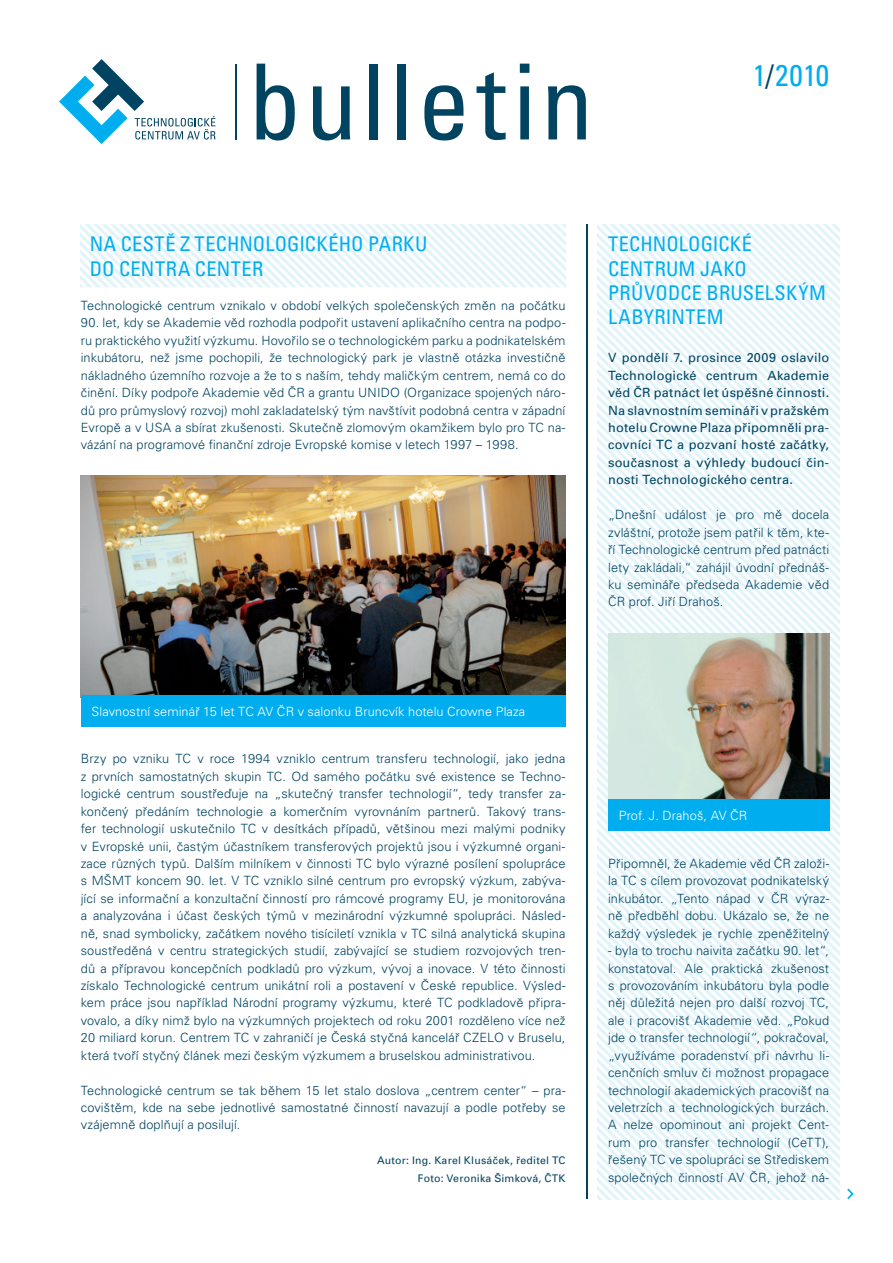
<style>
.page{position:relative;width:893px;height:1263px;background:#fff}
.page>*{position:absolute;margin:0;border:0;box-sizing:border-box;transform-origin:0 0}
.t1{font:condensed 30px "Univers CE";color:#00aeef}
.t2{font:condensed 20.25px/24.3px "Univers CE";letter-spacing:.01em;color:#00aeef}
.t3{font:300 12.75px/17.4px "Univers CE";letter-spacing:.005em;color:#004462;text-align:justify}
.t4{font:12.75px/17.4px "Univers CE";letter-spacing:.015em;color:#004462;text-align:justify}
.t5{font:300 12.75px "Univers CE";letter-spacing:.005em;color:#fff}
.t6{font:10.5px/17.4px "Univers CE";letter-spacing:.02em;color:#004462;text-align:right}
.s1{color:#004462}
</style>
<div class="page">
<svg style="left:59px;top:59px;width:156px;height:85px"></svg>
<hr style="left:235px;top:64px;width:2px;height:75px;background:#004462">
<svg style="left:257px;top:64px;width:38px;height:76px"></svg>
<svg style="left:313px;top:86px;width:37px;height:54px"></svg>
<div style="left:369px;top:64px;width:9px;height:75px;background:#004462"></div>
<div style="left:397px;top:64px;width:9px;height:75px;background:#004462"></div>
<svg style="left:424px;top:85px;width:39px;height:55px"></svg>
<svg style="left:477px;top:72px;width:29px;height:68px"></svg>
<svg style="left:520px;top:64px;width:9px;height:75px"></svg>
<svg style="left:548px;top:85px;width:38px;height:54px"></svg>
<svg style="left:81px;top:224px;width:485px;height:63px"></svg>
<svg style="left:597px;top:224px;width:243px;height:975px"></svg>
<img style="left:81px;top:476px;width:485px;height:219px">
<div style="left:81px;top:695px;width:485px;height:32px;background:#00aeef"></div>
<hr style="left:586px;top:224px;width:1px;height:975px;background:#004462">
<img style="left:608px;top:634px;width:221px;height:165px">
<svg style="left:847px;top:1188px;width:7px;height:11px"></svg>
<div style="left:608px;top:799px;width:221px;height:32px;background:#00aeef"></div>
<h1 class="t1" style="left:753px;top:64px;width:78px">1<span class="s1">/</span>2010</h1>
<h2 class="t2" style="left:90px;top:233px;width:339px">NA CESTĚ Z TECHNOLOGICKÉHO PARKU<br>DO CENTRA CENTER</h2>
<p class="t3" style="left:81px;top:298px;width:486px">Technologické centrum vznikalo v období velkých společenských změn na počátku</p>
<p class="t3" style="left:81px;top:315px;width:486px">90. let, kdy se Akademie věd rozhodla podpořit ustavení aplikačního centra na podpo&shy;ru praktického využití výzkumu. Hovořilo se o technologickém parku a podnikatelském inkubátoru, než jsme pochopili, že technologický park je vlastně otázka investičně nákladného územního rozvoje a že to s naším, tehdy maličkým centrem, nemá co do činění. Díky podpoře Akademie věd ČR a grantu UNIDO (Organizace spojených náro&shy;dů pro průmyslový rozvoj) mohl zakladatelský tým navštívit podobná centra v západní Evropě a v USA a sbírat zkušenosti. Skutečně zlomovým okamžikem bylo pro TC na&shy;vázání na programové finanční zdroje Evropské komise v letech 1997 – 1998.</p>
<p class="t5" style="left:91px;top:706px;width:435px">Slavnostní seminář 15 let TC AV ČR v salonku Bruncvík hotelu Crowne Plaza</p>
<p class="t3" style="left:81px;top:751px;width:486px">Brzy po vzniku TC v roce 1994 vzniklo centrum transferu technologií, jako jedna z prvních samostatných skupin TC. Od samého počátku své existence se Techno&shy;logické centrum soustřeďuje na „skutečný transfer technologií“, tedy transfer za&shy;končený předáním technologie a komerčním vyrovnáním partnerů. Takový trans&shy;fer technologií uskutečnilo TC v desítkách případů, většinou mezi malými podniky v Evropské unii, častým účastníkem transferových projektů jsou i výzkumné organi&shy;zace různých typů. Dalším milníkem v činnosti TC bylo výrazné posílení spolupráce s MŠMT koncem 90. let. V TC vzniklo silné centrum pro evropský výzkum, zabýva&shy;jící se informační a konzultační činností pro rámcové programy EU, je monitorována a analyzována i účast českých týmů v mezinárodní výzkumné spolupráci. Násled&shy;ně, snad symbolicky, začátkem nového tisíciletí vznikla v TC silná analytická skupina soustředěná v centru strategických studií, zabývající se studiem rozvojových tren&shy;dů a přípravou koncepčních podkladů pro výzkum, vývoj a inovace. V této činnosti získalo Technologické centrum unikátní roli a postavení v České republice. Výsled&shy;kem práce jsou například Národní programy výzkumu, které TC podkladově připra&shy;vovalo, a díky nimž bylo na výzkumných projektech od roku 2001 rozděleno více než 20 miliard korun. Centrem TC v zahraničí je Česká styčná kancelář CZELO v Bruselu, která tvoří styčný článek mezi českým výzkumem a bruselskou administrativou.</p>
<p class="t3" style="left:81px;top:1082px;width:486px">Technologické centrum se tak během 15 let stalo doslova „centrem center“ – pra&shy;covištěm, kde na sebe jednotlivé samostatné činností navazují a podle potřeby se vzájemně doplňují a posilují.</p>
<p class="t6" style="left:377px;top:1153px;width:190px">Autor: Ing. Karel Klusáček, ředitel TC<br>Foto: Veronika Šimková, ČTK</p>
<h2 class="t2" style="left:608px;top:233px;width:220px">TECHNOLOGICKÉ<br>CENTRUM JAKO<br>PRŮVODCE BRUSELSKÝM<br>LABYRINTEM</h2>
<p class="t4" style="left:608px;top:350px;width:223px">V pondělí 7. prosince 2009 oslavilo Technologické centrum Akademie věd ČR patnáct let úspěšné činnosti.<br>Na slavnostním semináři v pražském hotelu Crowne Plaza připomněli pra&shy;covníci TC a pozvaní hosté začátky, současnost a výhledy budoucí čin&shy;nosti Technologického centra.</p>
<p class="t3" style="left:608px;top:507px;width:223px">„Dnešní událost je pro mě docela zvláštní, protože jsem patřil k těm, kte&shy;ří Technologické centrum před patnácti lety zakládali,“ zahájil úvodní přednáš&shy;ku semináře předseda Akademie věd ČR prof. Jiří Drahoš.</p>
<p class="t5" style="left:619px;top:811px;width:130px">Prof. J. Drahoš, AV ČR</p>
<p class="t3" style="left:608px;top:856px;width:223px">Připomněl, že Akademie věd ČR založi&shy;la TC s cílem provozovat podnikatelský inkubátor. „Tento nápad v ČR výraz&shy;ně předběhl dobu. Ukázalo se, že ne každý výsledek je rychle zpeněžitelný</p>
<p class="t3" style="left:608px;top:943px;width:223px">- byla to trochu naivita začátku 90. let“, konstatoval. Ale praktická zkušenost s provozováním inkubátoru byla podle něj důležitá nejen pro další rozvoj TC, ale i pracovišť Akademie věd. „Pokud jde o transfer technologií“, pokračoval, „využíváme poradenství při návrhu li&shy;cenčních smluv či možnost propagace technologií akademických pracovišť na veletrzích a technologických burzách.<br>A nelze opominout ani projekt Cent&shy;rum pro transfer technologií (CeTT), řešený TC ve spolupráci se Střediskem společných činností AV ČR, jehož ná-</p>
</div>
